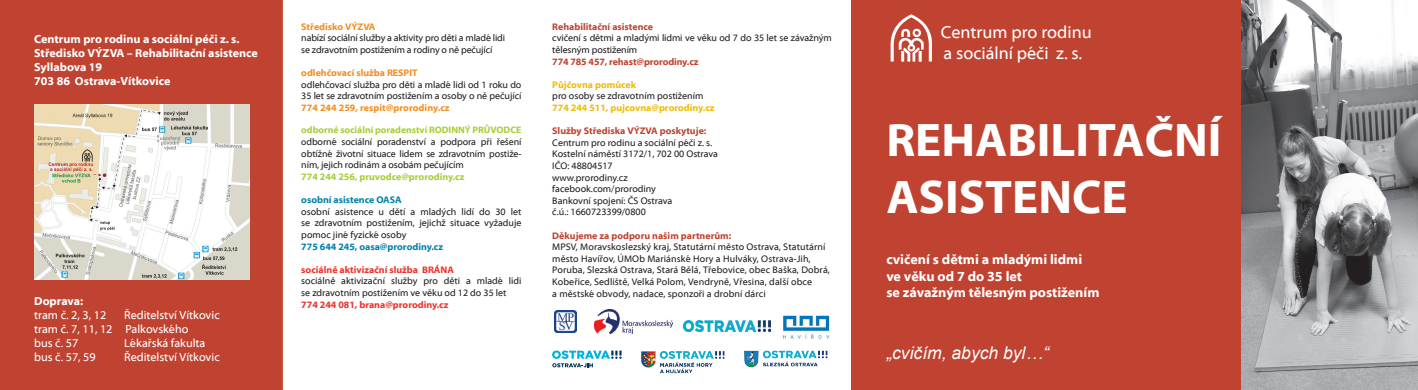
<style>
.page{position:relative;width:1418px;height:390px;background:#fff}
.page>*{position:absolute;margin:0;border:0;box-sizing:border-box;transform-origin:0 0}
.t1{font:700 47.5px/57px "Myriad Web Pro";color:#fff}
.t2{font:17.5px/21px "Myriad Web Pro";color:#fff}
.t3{font:italic 17.5px "Arial";color:#fff}
.t4{font:700 13.75px/16.5px "Myriad Web Pro";color:#fff}
.t5{font:700 11.75px/14.1px "Myriad Web Pro";color:#fff}
.t6{font:11.75px/14.1px "Myriad Web Pro";color:#fff}
.t7{font:9.62px/11.6px "Myriad Web Pro";color:#231f20}
.t8{font:700 9.62px "Myriad Web Pro";color:#c04331}
.t9{font:700 9.62px "Myriad Web Pro";color:#f38d22}
.t10{font:700 9.62px "Myriad Web Pro";color:#ee312b}
.t11{font:700 9.62px "Myriad Web Pro";color:#eebb0b}
.t12{font:700 9.62px "Myriad Web Pro";color:#0082ab}
.t13{font:700 9.62px "Myriad Web Pro";color:#a6ce39}
.t14{font:700 9.5px "Myriad Web Pro";color:#a6ce39}
.s1{font-size:9.12px}
</style>
<div class="page">
<div style="left:850px;top:0;width:567px;height:390px;background:#c04331"></div>
<svg style="left:890px;top:14px;width:42px;height:48px"></svg>
<img style="left:1241px;top:0;width:176px;height:390px">
<div style="left:0;top:0;width:283px;height:390px;background:#c04331"></div>
<img style="left:34px;top:105px;width:215px;height:175px">
<img style="left:594px;top:309px;width:78px;height:24px">
<img style="left:683px;top:320px;width:87px;height:11px">
<img style="left:783px;top:315px;width:47px;height:24px">
<svg style="left:552px;top:350px;width:69px;height:17px"></svg>
<img style="left:641px;top:351px;width:83px;height:23px">
<img style="left:744px;top:350px;width:83px;height:18px">
<img style="left:554px;top:311px;width:22px;height:22px">
<p class="t5" style="left:34px;top:32px;width:225px">Centrum pro rodinu a sociální péči z. s.<br>Středisko VÝZVA – Rehabilitační asistence<br>Syllabova 19<br>703 86 Ostrava-Vítkovice</p>
<p class="t5" style="left:34px;top:294px;width:50px">Doprava:</p>
<p class="t6" style="left:34px;top:308px;width:74px">tram č. 2, 3, 12</p>
<p class="t6" style="left:34px;top:308px;width:187px;text-indent:90px">Ředitelství Vítkovic tram č. 7, 11, 12 Palkovského<br>bus č. 57</p>
<p class="t6" style="left:124px;top:336px;width:83px">Lékařská fakulta</p>
<p class="t6" style="left:34px;top:350px;width:63px">bus č. 57, 59</p>
<p class="t6" style="left:124px;top:350px;width:97px">Ředitelství Vítkovic</p>
<p class="t9" style="left:301px;top:21px;width:76px">Středisko VÝZVA</p>
<p class="t7" style="left:301px;top:32px;width:205px">nabízí sociální služby a aktivity pro děti a mladé lidi se zdravotním postižením a rodiny o ně pečující</p>
<p class="t9" style="left:301px;top:67px;width:118px">odlehčovací služba RESPIT</p>
<p class="t7" style="left:301px;top:79px;width:222px">odlehčovací služba pro děti a mladé lidi od 1 roku do<br>35 let se zdravotním postižením a osoby o ně pečující</p>
<p class="t9" style="left:301px;top:102px;width:150px">774 244 259, respit@prorodiny.cz</p>
<p class="t14" style="left:301px;top:125px;width:222px">odborné sociální poradenství RODINNÝ PRŮVODCE</p>
<p class="t7" style="left:301px;top:136px;width:222px;text-align:justify"><span class="s1">o</span>dborné sociální poradenství a podpora při řešení obtížné životní situace lidem se zdravotním postiže&shy;ním, jejich rodinám a osobám pečujícím</p>
<p class="t13" style="left:301px;top:171px;width:165px">774 244 256, pruvodce@prorodiny.cz</p>
<p class="t12" style="left:301px;top:195px;width:102px">osobní asistence OASA</p>
<p class="t7" style="left:301px;top:206px;width:222px;text-align:justify">osobní asistence u dětí a mladých lidí do 30 let se zdravotním postižením, jejichž situace vyžaduje pomoc jiné fyzické osoby</p>
<p class="t12" style="left:301px;top:241px;width:143px">775 644 245, oasa@prorodiny.cz</p>
<p class="t10" style="left:301px;top:264px;width:154px">sociálně aktivizační služba BRÁNA</p>
<p class="t7" style="left:301px;top:275px;width:222px">sociálně aktivizační služby pro děti a mladé lidi se zdravotním postižením ve věku od 12 do 35 let</p>
<p class="t10" style="left:301px;top:299px;width:149px">774 244 081, brana@prorodiny.cz</p>
<p class="t8" style="left:552px;top:21px;width:102px">Rehabilitační asistence</p>
<p class="t7" style="left:552px;top:33px;width:281px">cvičení s dětmi a mladými lidmi ve věku od 7 do 35 let se závažným tělesným postižením</p>
<p class="t8" style="left:552px;top:56px;width:148px">774 785 457, rehast@prorodiny.cz</p>
<p class="t11" style="left:552px;top:79px;width:85px">Půjčovna pomůcek</p>
<p class="t7" style="left:552px;top:90px;width:153px">pro osoby se zdravotním postižením</p>
<p class="t11" style="left:552px;top:102px;width:164px">774 244 511, pujcovna@prorodiny.cz</p>
<p class="t8" style="left:552px;top:126px;width:156px">Služby Střediska VÝZVA poskytuje:</p>
<p class="t7" style="left:552px;top:137px;width:167px">Centrum pro rodinu a sociální péči z. s.<br>Kostelní náměstí 3172/1, 702 00 Ostrava<br>IČO: 48804517<br>www.prorodiny.cz facebook.com/prorodiny<br>Bankovní spojení: ČS Ostrava<br>č.ú.: 1660723399/0800</p>
<p class="t8" style="left:552px;top:230px;width:180px">Děkujeme za podporu našim partnerům:</p>
<p class="t7" style="left:552px;top:241px;width:279px">MPSV, Moravskoslezský kraj, Statutární město Ostrava, Statutární město Havířov, ÚMOb Mariánské Hory a Hulváky, Ostrava-Jih, Poruba, Slezská Ostrava, Stará Bělá, Třebovice, obec Baška, Dobrá, Kobeřice, Sedliště, Velká Polom, Vendryně, Vřesina, další obce<br>a městské obvody, nadace, sponzoři a drobní dárci</p>
<h2 class="t2" style="left:941px;top:22px;width:152px">Centrum pro rodinu a sociální péči z. s.</h2>
<h1 class="t1" style="left:886px;top:113px;width:337px">REHABILITAČNÍ<br>ASISTENCE</h1>
<h3 class="t4" style="left:886px;top:251px;width:215px">cvičení s dětmi a mladými lidmi ve věku od 7 do 35 let<br>se závažným tělesným postižením</h3>
<h2 class="t3" style="left:886px;top:342px;width:164px">„cvičím, abych byl…“</h2>
</div>
